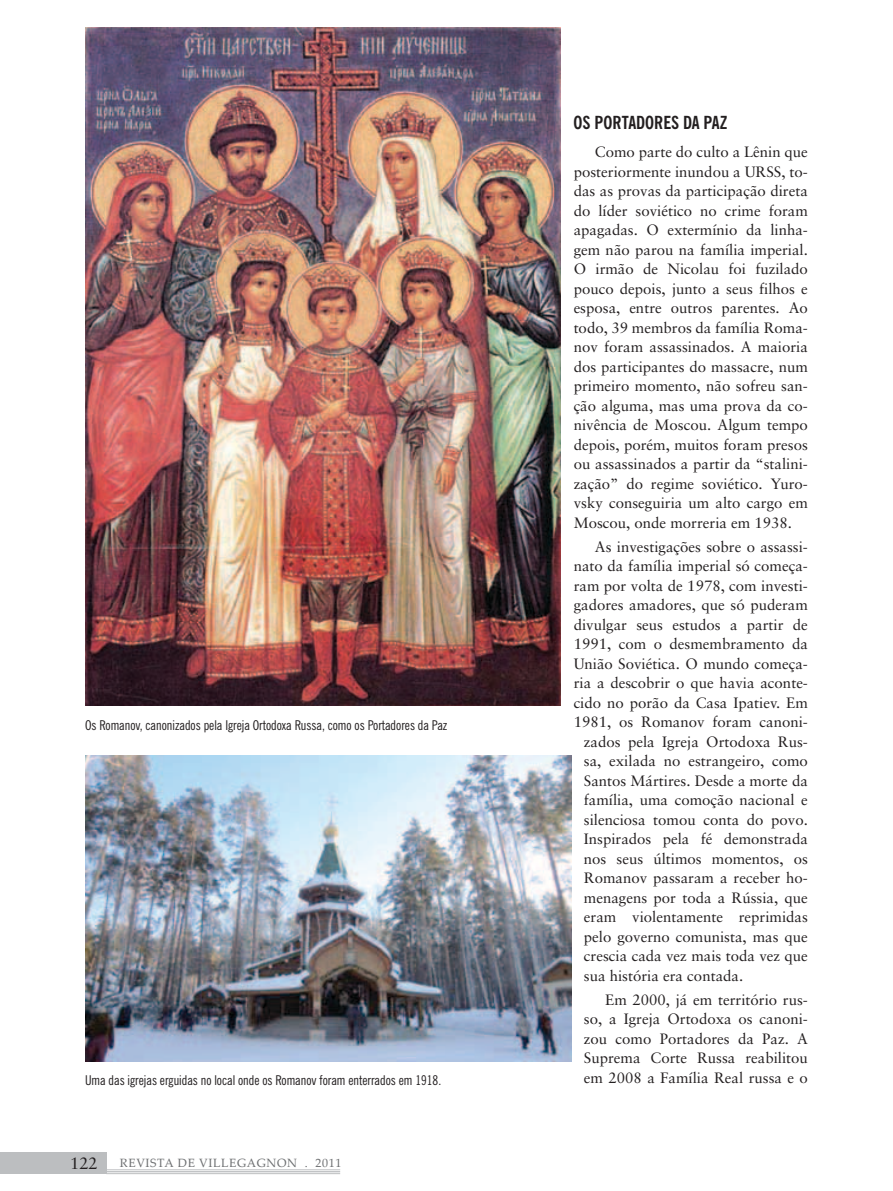
<style>
.page{position:relative;width:893px;height:1191px;background:#fff}
.page>*{position:absolute;margin:0;border:0;box-sizing:border-box;transform-origin:0 0}
.t1{font:700 condensed 18px "News Gothic BT";color:#231f20}
.t2{font:16.5px "Sabon";color:#231f20}
.t3{font:15px/19.5px "Sabon";color:#231f20;text-align:justify}
.t4{font:condensed 13.5px "News Gothic BT";color:#231f20}
.t5{font:12px "Palatino Linotype";letter-spacing:.05em;color:#6d6f71}
</style>
<div class="page">
<div style="left:0;top:1152px;width:106px;height:22px;background:#bcbec0"></div>
<hr style="left:106px;top:1169px;width:234px;height:1px;background:#bcbec0">
<hr style="left:106px;top:1171px;width:234px;height:1px;background:#bcbec0">
<hr style="left:106px;top:1173px;width:234px;height:1px;background:#bcbec0">
<img style="left:85px;top:28px;width:476px;height:677px">
<img style="left:85px;top:755px;width:486px;height:306px">
<p class="t4" style="left:85px;top:716px;width:364px">Os Romanov, canonizados pela Igreja Ortodoxa Russa, como os Portadores da Paz</p>
<p class="t1" style="left:574px;top:112px;width:155px">OS PORTADORES DA PAZ</p>
<p class="t3" style="left:574px;top:142px;width:236px;text-indent:21px">Como parte do culto a Lênin que posteriormente inundou a URSS, to&shy;das as provas da participação direta do líder soviético no crime foram apagadas. O extermínio da linha&shy;gem não parou na família imperial.<br>O irmão de Nicolau foi fuzilado pouco depois, junto a seus filhos e esposa, entre outros parentes. Ao todo, 39 membros da família Roma&shy;nov foram assassinados. A maioria dos participantes do massacre, num primeiro momento, não sofreu san&shy;ção alguma, mas uma prova da co&shy;nivência de Moscou. Algum tempo depois, porém, muitos foram presos ou assassinados a partir da “stalini&shy;zação” do regime soviético. Yuro&shy;vsky conseguiria um alto cargo em Moscou, onde morreria em 1938.</p>
<p class="t3" style="left:595px;top:536px;width:215px">As investigações sobre o assassi-</p>
<p class="t3" style="left:574px;top:556px;width:236px">nato da família imperial só começa-</p>
<p class="t3" style="left:574px;top:575px;width:236px">ram por volta de 1978, com investi-</p>
<p class="t3" style="left:574px;top:595px;width:236px">gadores amadores, que só puderam</p>
<p class="t3" style="left:574px;top:614px;width:236px">divulgar seus estudos a partir de</p>
<p class="t3" style="left:574px;top:634px;width:236px">1991, com o desmembramento da</p>
<p class="t3" style="left:574px;top:653px;width:236px">União Soviética. O mundo começa-</p>
<p class="t3" style="left:574px;top:673px;width:236px">ria a descobrir o que havia aconte-</p>
<p class="t3" style="left:574px;top:692px;width:236px">cido no porão da Casa Ipatiev. Em</p>
<p class="t3" style="left:574px;top:712px;width:236px">1981, os Romanov foram canoni-</p>
<p class="t3" style="left:584px;top:731px;width:225px">zados pela Igreja Ortodoxa Rus-</p>
<p class="t3" style="left:584px;top:751px;width:225px">sa, exilada no estrangeiro, como</p>
<p class="t3" style="left:584px;top:770px;width:225px">Santos Mártires. Desde a morte da</p>
<p class="t3" style="left:584px;top:790px;width:225px">família, uma comoção nacional e</p>
<p class="t3" style="left:584px;top:809px;width:225px">silenciosa tomou conta do povo.</p>
<p class="t3" style="left:584px;top:829px;width:225px">Inspirados pela fé demonstrada</p>
<p class="t3" style="left:584px;top:848px;width:225px">nos seus últimos momentos, os</p>
<p class="t3" style="left:584px;top:868px;width:225px">Romanov passaram a receber ho-</p>
<p class="t3" style="left:584px;top:887px;width:225px">menagens por toda a Rússia, que</p>
<p class="t3" style="left:584px;top:907px;width:225px">eram violentamente reprimidas</p>
<p class="t3" style="left:584px;top:926px;width:225px">pelo governo comunista, mas que</p>
<p class="t3" style="left:584px;top:946px;width:226px">crescia cada vez mais toda vez que</p>
<p class="t3" style="left:584px;top:965px;width:161px">sua história era contada.</p>
<p class="t3" style="left:584px;top:989px;width:225px;text-indent:21px">Em 2000, já em território rus&shy;so, a Igreja Ortodoxa os canoni&shy;zou como Portadores da Paz. A Suprema Corte Russa reabilitou</p>
<p class="t4" style="left:85px;top:1071px;width:358px">Uma das igrejas erguidas no local onde os Romanov foram enterrados em 1918.</p>
<p class="t3" style="left:584px;top:1067px;width:225px">em 2008 a Família Real russa e o</p>
<p class="t2" style="left:70px;top:1153px;width:29px">122</p>
<p class="t5" style="left:120px;top:1154px;width:223px">REVISTA DE VILLEGAGNON . 2011</p>
</div>
